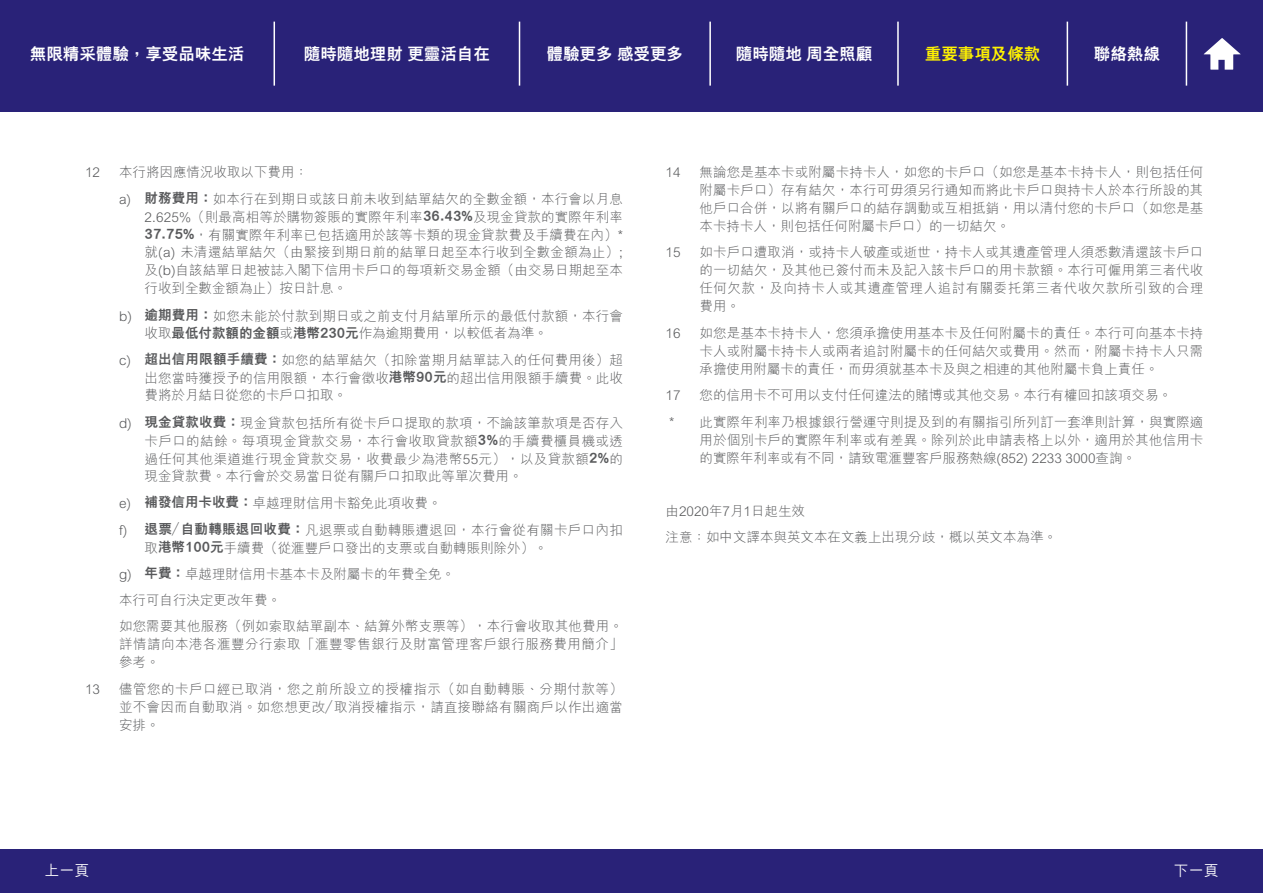
<style>
.page{position:relative;width:1263px;height:893px;background:#fff}
.page>*{position:absolute;margin:0;border:0;box-sizing:border-box;transform-origin:0 0}
.t1{font:800 16.5px "M Hei H Kfor HSBC";color:#fff}
.t2{font:800 16.5px "M Hei H Kfor HSBC";color:#fff200}
.t3{font:500 15px "M Hei H Kfor HSBC";color:#fff}
.t4{font:300 13.5px/18px "M Hei H Kfor HSBC";letter-spacing:.005em;color:#58595b;text-align:justify}
.t5{font:300 13.5px/26.5px "M Hei H Kfor HSBC";letter-spacing:.025em;color:#58595b}
.t6{font:300 13.5px/18px "M Hei H Kfor HSBC";letter-spacing:.04em;color:#58595b}
.s1{font-weight:800}
</style>
<div class="page">
<div style="left:0;top:0;width:1263px;height:112px;background:#292278"></div>
<div style="left:0;top:849px;width:1263px;height:44px;background:#292278"></div>
<svg style="left:1203px;top:38px;width:38px;height:32px"></svg>
<hr style="left:274px;top:22px;width:1px;height:64px;background:#fff">
<hr style="left:519px;top:22px;width:1px;height:64px;background:#fff">
<hr style="left:709px;top:22px;width:2px;height:64px;background:#fff">
<hr style="left:897px;top:22px;width:2px;height:64px;background:#fff">
<hr style="left:1066px;top:22px;width:2px;height:64px;background:#fff">
<hr style="left:1186px;top:22px;width:1px;height:64px;background:#fff">
<p class="t1" style="left:30px;top:45px;width:216px">無限精采體驗，享受品味生活</p>
<p class="t1" style="left:304px;top:45px;width:187px">隨時隨地理財 更靈活自在</p>
<p class="t1" style="left:547px;top:45px;width:138px">體驗更多 感受更多</p>
<p class="t1" style="left:736px;top:45px;width:138px">隨時隨地 周全照顧</p>
<p class="t2" style="left:925px;top:45px;width:117px">重要事項及條款</p>
<p class="t1" style="left:1094px;top:45px;width:67px">聯絡熱線</p>
<p class="t4" style="left:85px;top:163px;width:17px">12</p>
<p class="t4" style="left:119px;top:158px;width:505px;line-height:27px">本行將因應情況收取以下費用：<br>a) <span class="s1">財務費用：</span>如本行在到期日或該日前未收到結單結欠的全數金額，本行會以月息</p>
<p class="t4" style="left:145px;top:208px;width:480px">2.625%（則最高相等於購物簽賬的實際年利率<span class="s1">36.43%</span>及現金貸款的實際年利率<span class="s1">37.75%</span>，有關實際年利率已包括適用於該等卡類的現金貸款費及手續費在內）*就(a) 未清還結單結欠（由緊接到期日前的結單日起至本行收到全數金額為止）;及(b)自該結單日起被誌入閣下信用卡戶口的每項新交易金額（由交易日期起至本行收到全數金額為止）按日計息。</p>
<p class="t4" style="left:145px;top:306px;width:480px;text-indent:-26px">b) <span class="s1">逾期費用：</span>如您未能於付款到期日或之前支付月結單所示的最低付款額，本行會收取<span class="s1">最低付款額的金額</span>或<span class="s1">港幣230元</span>作為逾期費用，以較低者為準。</p>
<p class="t4" style="left:145px;top:351px;width:480px;text-indent:-26px">c) <span class="s1">超出信用限額手續費：</span>如您的結單結欠（扣除當期月結單誌入的任何費用後）超出您當時獲授予的信用限額，本行會徵收<span class="s1">港幣90元</span>的超出信用限額手續費。此收費將於月結日從您的卡戶口扣取。</p>
<p class="t4" style="left:145px;top:413px;width:480px;text-indent:-26px">d) <span class="s1">現金貸款收費：</span>現金貸款包括所有從卡戶口提取的款項，不論該筆款項是否存入卡戶口的結餘。每項現金貸款交易，本行會收取貸款額<span class="s1">3%</span>的手續費櫃員機或透過任何其他渠道進行現金貸款交易，收費最少為港幣55元），以及貸款額<span class="s1">2%</span>的現金貸款費。本行會於交易當日從有關戶口扣取此等單次費用。</p>
<p class="t5" style="left:119px;top:490px;width:505px">e) <span class="s1">補發信用卡收費：</span>卓越理財信用卡豁免此項收費。<br>f) <span class="s1">退票／自動轉賬退回收費：</span>凡退票或自動轉賬遭退回，本行會從有關卡戶口內扣</p>
<p class="t4" style="left:119px;top:534px;width:505px;line-height:26.2px;text-align:left;text-indent:26px">取<span class="s1">港幣100元</span>手續費（從滙豐戶口發出的支票或自動轉賬則除外）。<br>g) <span class="s1">年費：</span>卓越理財信用卡基本卡及附屬卡的年費全免。<br>本行可自行決定更改年費。<br>如您需要其他服務（例如索取結單副本、結算外幣支票等），本行會收取其他費用。</p>
<p class="t6" style="left:119px;top:635px;width:505px">詳情請向本港各滙豐分行索取「滙豐零售銀行及財富管理客戶銀行服務費用簡介」參考。</p>
<p class="t4" style="left:85px;top:680px;width:17px">13</p>
<p class="t4" style="left:119px;top:680px;width:505px">儘管您的卡戶口經已取消，您之前所設立的授權指示（如自動轉賬、分期付款等）並不會因而自動取消。如您想更改／取消授權指示，請直接聯絡有關商戶以作出適當安排。</p>
<p class="t4" style="left:665px;top:163px;width:17px">14</p>
<p class="t4" style="left:699px;top:163px;width:505px">無論您是基本卡或附屬卡持卡人，如您的卡戶口（如您是基本卡持卡人，則包括任何附屬卡戶口）存有結欠，本行可毋須另行通知而將此卡戶口與持卡人於本行所設的其他戶口合併，以將有關戶口的結存調動或互相抵銷，用以清付您的卡戶口（如您是基本卡持卡人，則包括任何附屬卡戶口）的一切結欠。</p>
<p class="t4" style="left:665px;top:243px;width:17px">15</p>
<p class="t4" style="left:699px;top:243px;width:505px">如卡戶口遭取消，或持卡人破產或逝世，持卡人或其遺產管理人須悉數清還該卡戶口的一切結欠，及其他已簽付而未及記入該卡戶口的用卡款額。本行可僱用第三者代收任何欠款，及向持卡人或其遺產管理人追討有關委托第三者代收欠款所引致的合理費用。</p>
<p class="t4" style="left:665px;top:324px;width:17px">16</p>
<p class="t4" style="left:699px;top:324px;width:505px">如您是基本卡持卡人，您須承擔使用基本卡及任何附屬卡的責任。本行可向基本卡持卡人或附屬卡持卡人或兩者追討附屬卡的任何結欠或費用。然而，附屬卡持卡人只需承擔使用附屬卡的責任，而毋須就基本卡及與之相連的其他附屬卡負上責任。</p>
<p class="t4" style="left:665px;top:386px;width:17px">17</p>
<p class="t4" style="left:669px;top:382px;width:536px;line-height:26.5px;text-align:center">您的信用卡不可用以支付任何違法的賭博或其他交易。本行有權回扣該項交易。<br>* 此實際年利率乃根據銀行營運守則提及到的有關指引所列訂一套準則計算，與實際適</p>
<p class="t4" style="left:699px;top:431px;width:505px">用於個別卡戶的實際年利率或有差異。除列於此申請表格上以外，適用於其他信用卡的實際年利率或有不同，請致電滙豐客戶服務熱線(852) 2233 3000查詢。</p>
<p class="t4" style="left:665px;top:497px;width:393px;line-height:26.5px">由2020年7月1日起生效<br>注意：如中文譯本與英文本在文義上出現分歧，概以英文本為準。</p>
<p class="t3" style="left:45px;top:860px;width:47px">上一頁</p>
<p class="t3" style="left:1174px;top:860px;width:46px">下一頁</p>
</div>
